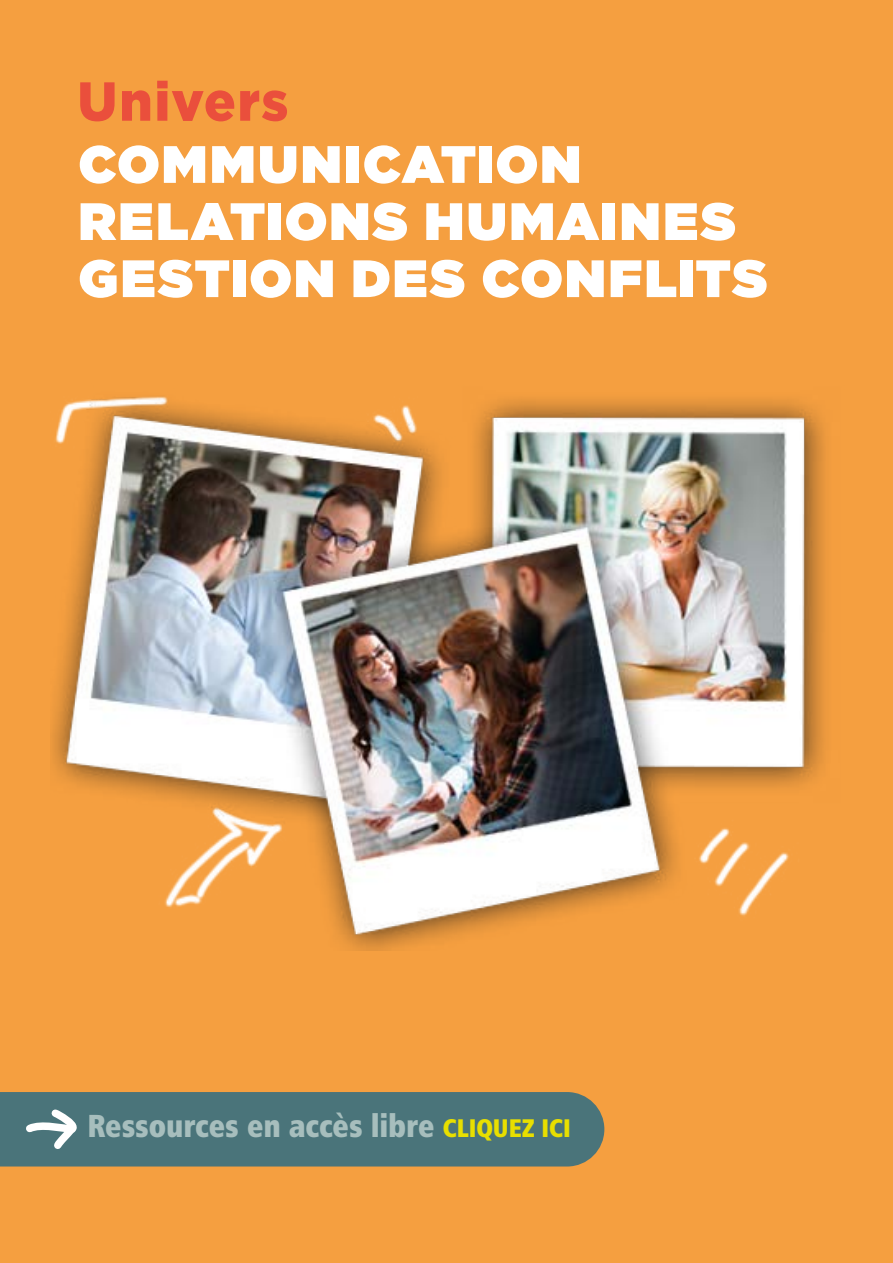
<style>
.page{position:relative;width:893px;height:1263px;background:#f59f40}
.page>*{position:absolute;margin:0;border:0;box-sizing:border-box;transform-origin:0 0}
.t1{font:900 54.75px "Gotham";letter-spacing:.03em;color:#ea4f3c;scale:.96 1}
.t2{font:900 52.5px/57.2px "Gotham";letter-spacing:.035em;color:#fff}
.t3{font:31.8px "Humanist 777 BT Extra Black Cond B";color:#a7bebd;scale:.96 1}
.s1{font-size:25.5px;color:#e8df00}
</style>
<div class="page">
<img style="left:51px;top:396px;width:775px;height:555px">
<div style="left:0;top:1092px;width:604px;height:74px;background:#4a747a"></div>
<p class="t1" style="left:77px;top:70px;width:221px">Univers</p>
<p class="t2" style="left:78px;top:134px;width:690px">COMMUNICATION<br>RELATIONS HUMAINES<br>GESTION DES CONFLITS</p>
<p class="t3" style="left:87px;top:1105px;width:505px">Ressources en accès libre <span class="s1">CLIQUEZ ICI</span></p>
</div>
